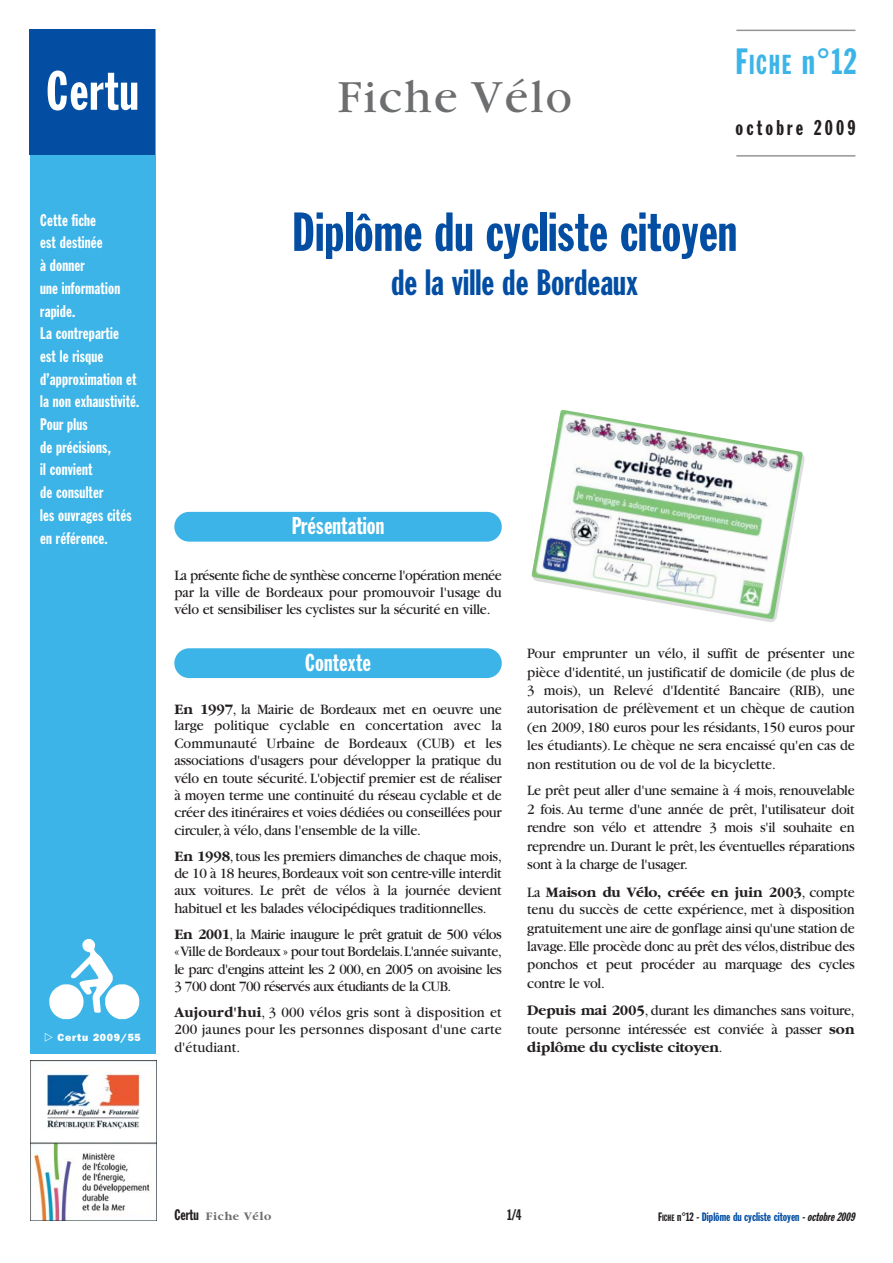
<style>
.page{position:relative;width:893px;height:1263px;background:#fff}
.page>*{position:absolute;margin:0;border:0;box-sizing:border-box;transform-origin:0 0}
.t1{font:54px "Franklin Gothic Extra Cond";letter-spacing:.005em;color:#034ea2}
.t2{font:54px "Franklin Gothic Extra Cond";letter-spacing:.02em;color:#fff}
.t3{font:48px "Garamond";letter-spacing:.055em;color:#6d6e70}
.t4{font:36px "Franklin Gothic Extra Cond";letter-spacing:.005em;color:#034ea2}
.t5{font:36px "Franklin Gothic Extra Cond";color:#3cb4e7}
.t6{font:24px "Franklin Gothic Extra Cond";letter-spacing:.01em;color:#fff}
.t7{font:21px "Franklin Gothic Extra Cond";letter-spacing:.15em;color:#231f20}
.t8{font:16.5px/22.6px "Franklin Gothic Extra Cond";letter-spacing:.01em;color:#fff}
.t9{font:15px/17.2px "Garamond";letter-spacing:-.015em;color:#231f20;text-align:justify;scale:.95 1}
.t10{font:15px "Franklin Gothic Extra Cond";color:#231f20}
.t11{font:12px "Franklin Gothic Extra Cond";color:#034ea2}
.t12{font:700 12px "Garamond";letter-spacing:.055em;color:#6d6e70}
.t13{font:800 10.5px "Franklin Gothic";letter-spacing:.06em;color:#fff}
.s1{font-size:27px}
.s2{font-weight:700}
.s3{font-family:"Franklin Gothic Extra Cond";font-weight:400;font-size:15px;color:#231f20}
.s4{color:#231f20}
.s5{font-size:9px;color:#231f20}
.s6{font-style:italic;color:#231f20}
</style>
<div class="page">
<div style="left:30px;top:30px;width:125px;height:1024px;background:#3cb4e7"></div>
<img style="left:30px;top:1060px;width:126px;height:160px">
<div style="left:30px;top:30px;width:125px;height:125px;background:#034ea2"></div>
<img style="left:532px;top:410px;width:271px;height:209px">
<img style="left:49px;top:939px;width:90px;height:80px">
<hr style="left:736px;top:30px;width:119px;height:1px;background:#939598">
<hr style="left:736px;top:155px;width:119px;height:2px;background:#939598">
<div style="left:174px;top:512px;width:328px;height:30px;background:#3cb4e7;border-radius:15px"></div>
<div style="left:174px;top:648px;width:328px;height:30px;background:#3cb4e7;border-radius:15px"></div>
<h1 class="t2" style="left:46px;top:71px;width:94px">Certu</h1>
<h2 class="t3" style="left:338px;top:80px;width:236px">Fiche Vélo</h2>
<h3 class="t5" style="left:736px;top:49px;width:122px">F<span class="s1">ICHE</span> n°12</h3>
<h3 class="t7" style="left:736px;top:120px;width:121px">octobre 2009</h3>
<p class="t8" style="left:40px;top:210px;width:101px">Cette fiche<br>est destinée<br>à donner<br>une information rapide.<br>La contrepartie<br>est le risque d’approximation et la non exhaustivité.<br>Pour plus<br>de précisions,<br>il convient<br>de consulter<br>les ouvrages cités en référence.</p>
<p class="t13" style="left:58px;top:1034px;width:85px">Certu 2009/55</p>
<h1 class="t1" style="left:292px;top:212px;width:446px">Diplôme du cycliste citoyen</h1>
<h3 class="t4" style="left:391px;top:269px;width:249px">de la ville de Bordeaux</h3>
<h3 class="t6" style="left:292px;top:517px;width:94px">Présentation</h3>
<p class="t9" style="left:174px;top:567px;width:346px">La présente fiche de synthèse concerne l'opération menée par la ville de Bordeaux pour promouvoir l'usage du vélo et sensibiliser les cyclistes sur la sécurité en ville.</p>
<h3 class="t6" style="left:305px;top:654px;width:67px">Contexte</h3>
<p class="t9" style="left:174px;top:701px;width:346px"><span class="s2">En 1997</span>, la Mairie de Bordeaux met en oeuvre une large politique cyclable en concertation avec la Communauté Urbaine de Bordeaux (CUB) et les associations d'usagers pour développer la pratique du vélo en toute sécurité. L'objectif premier est de réaliser à moyen terme une continuité du réseau cyclable et de créer des itinéraires et voies dédiées ou conseillées pour circuler, à vélo, dans l'ensemble de la ville.</p>
<p class="t9" style="left:174px;top:849px;width:346px"><span class="s2">En 1998</span>,tous les premiers dimanches de chaque mois, de 10 à 18 heures,Bordeaux voit son centre-ville interdit aux voitures. Le prêt de vélos à la journée devient habituel et les balades vélocipédiques traditionnelles.</p>
<p class="t9" style="left:174px;top:927px;width:346px"><span class="s2">En 2001</span>, la Mairie inaugure le prêt gratuit de 500 vélos «Ville de Bordeaux » pour tout Bordelais.L'année suivante, le parc d'engins atteint les 2 000, en 2005 on avoisine les 3 700 dont 700 réservés aux étudiants de la CUB.</p>
<p class="t9" style="left:174px;top:1005px;width:346px"><span class="s2">Aujourd'hui</span>, 3 000 vélos gris sont à disposition et 200 jaunes pour les personnes disposant d'une carte d'étudiant.</p>
<p class="t9" style="left:527px;top:646px;width:346px;line-height:18.5px">Pour emprunter un vélo, il suffit de présenter une pièce d'identité, un justificatif de domicile (de plus de 3 mois), un Relevé d'Identité Bancaire (RIB), une autorisation de prélèvement et un chèque de caution (en 2009, 180 euros pour les résidants, 150 euros pour les étudiants). Le chèque ne sera encaissé qu'en cas de non restitution ou de vol de la bicyclette.</p>
<p class="t9" style="left:527px;top:783px;width:346px;line-height:18.5px">Le prêt peut aller d'une semaine à 4 mois, renouvelable 2 fois. Au terme d'une année de prêt, l'utilisateur doit rendre son vélo et attendre 3 mois s'il souhaite en reprendre un. Durant le prêt, les éventuelles réparations sont à la charge de l'usager.</p>
<p class="t9" style="left:527px;top:884px;width:346px;line-height:18.3px">La <span class="s2">Maison du Vélo, créée en juin 2003</span>, compte tenu du succès de cette expérience, met à disposition gratuitement une aire de gonflage ainsi qu'une station de lavage.Elle procède donc au prêt des vélos,distribue des ponchos et peut procéder au marquage des cycles contre le vol.</p>
<p class="t9" style="left:527px;top:1003px;width:346px;line-height:18.5px"><span class="s2">Depuis mai 2005</span>, durant les dimanches sans voiture, toute personne intéressée est conviée à passer <span class="s2">son diplôme du cycliste citoyen</span>.</p>
<p class="t12" style="left:174px;top:1212px;width:98px"><span class="s3">Certu</span> Fiche Vélo</p>
<p class="t10" style="left:508px;top:1210px;width:15px">1/4</p>
<p class="t11" style="left:658px;top:1212px;width:200px"><span class="s4">F</span><span class="s5">ICHE</span> <span class="s4">n°12 -</span> Diplôme du cycliste citoyen <span class="s6">-octobre2009</span></p>
</div>
